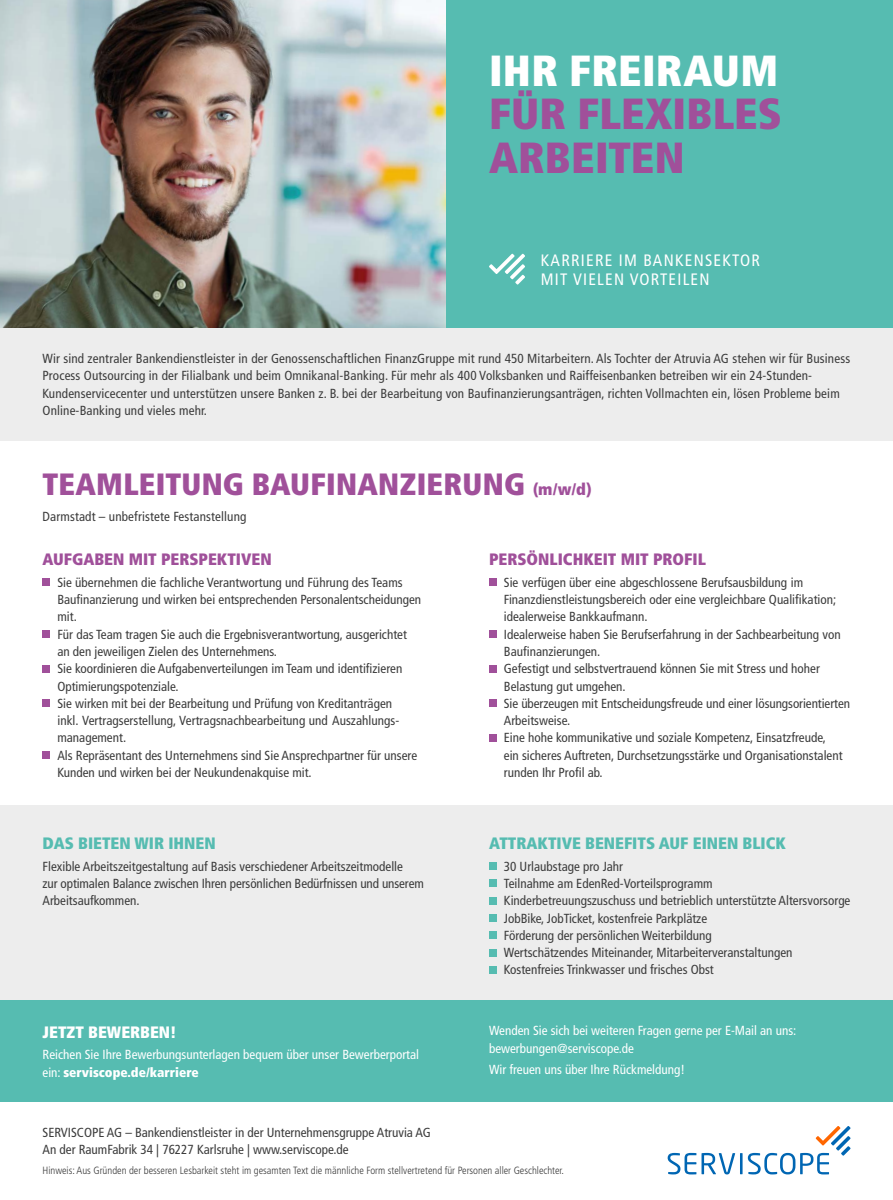
<style>
.page{position:relative;width:893px;height:1200px;background:#fff}
.page>*{position:absolute;margin:0;border:0;box-sizing:border-box;transform-origin:0 0}
.t1{font:900 condensed 43.5px/43.5px "Frutiger LT Std";letter-spacing:.005em;color:#a0509a}
.t2{font:900 condensed 43.5px "Frutiger LT Std";letter-spacing:.005em;color:#fff}
.t3{font:900 condensed 30.75px "Frutiger LT Std";letter-spacing:.01em;color:#a0509a}
.t4{font:900 condensed 16.5px "Frutiger LT Std";color:#56bcb1}
.t5{font:900 condensed 16.5px "Frutiger LT Std";color:#a0509a}
.t6{font:condensed 16.5px/19.5px "Frutiger LT Std";letter-spacing:.075em;color:#fff}
.t7{font:900 condensed 16.5px "Frutiger LT Std";color:#fff}
.t8{font:condensed 13.2px/17.2px "Frutiger LT Std";color:#3c3c3c}
.t9{font:condensed 13.2px/17.2px "Frutiger LT Std";color:#fff}
.t10{font:300 condensed 10.5px "Frutiger LT Std";color:#3c3c3c}
.s1{font-size:16.5px}
.s2{font-weight:900}
</style>
<div class="page">
<div style="left:0;top:327px;width:893px;height:113px;background:#ededed"></div>
<div style="left:0;top:999px;width:468px;height:102px;background:#56bcb1"></div>
<div style="left:446px;top:999px;width:447px;height:102px;background:#56bcb1"></div>
<div style="left:446px;top:804px;width:447px;height:195px;background:#ededed"></div>
<div style="left:489px;top:862px;width:7px;height:7px;background:#56bcb1"></div>
<div style="left:489px;top:879px;width:7px;height:7px;background:#56bcb1"></div>
<div style="left:489px;top:896px;width:7px;height:8px;background:#56bcb1"></div>
<div style="left:489px;top:914px;width:7px;height:7px;background:#56bcb1"></div>
<div style="left:489px;top:931px;width:7px;height:7px;background:#56bcb1"></div>
<div style="left:489px;top:948px;width:7px;height:7px;background:#56bcb1"></div>
<div style="left:489px;top:965px;width:7px;height:8px;background:#56bcb1"></div>
<div style="left:0;top:804px;width:468px;height:195px;background:#ededed"></div>
<svg style="left:668px;top:1126px;width:183px;height:48px"></svg>
<div style="left:43px;top:578px;width:7px;height:7px;background:#a0509a"></div>
<div style="left:43px;top:630px;width:7px;height:7px;background:#a0509a"></div>
<div style="left:43px;top:665px;width:7px;height:7px;background:#a0509a"></div>
<div style="left:43px;top:699px;width:7px;height:7px;background:#a0509a"></div>
<div style="left:43px;top:751px;width:7px;height:7px;background:#a0509a"></div>
<div style="left:489px;top:578px;width:7px;height:7px;background:#a0509a"></div>
<div style="left:489px;top:630px;width:7px;height:7px;background:#a0509a"></div>
<div style="left:489px;top:665px;width:7px;height:7px;background:#a0509a"></div>
<div style="left:489px;top:699px;width:7px;height:7px;background:#a0509a"></div>
<div style="left:489px;top:734px;width:7px;height:7px;background:#a0509a"></div>
<img style="left:0;top:0;width:446px;height:327px">
<div style="left:446px;top:0;width:447px;height:327px;background:#56bcb1"></div>
<svg style="left:489px;top:253px;width:36px;height:31px"></svg>
<h1 class="t2" style="left:489px;top:44px;width:291px">IHR FREIRAUM</h1>
<h1 class="t1" style="left:489px;top:92px;width:295px">FÜR FLEXIBLES<br>ARBEITEN</h1>
<p class="t6" style="left:541px;top:250px;width:221px">KARRIERE IM BANKENSEKTOR<br>MIT VIELEN VORTEILEN</p>
<p class="t8" style="left:43px;top:350px;width:809px">Wir sind zentraler Bankendienstleister in der Genossenschaftlichen FinanzGruppe mit rund 450 Mitarbeitern. Als Tochter der Atruvia AG stehen wir für Business Process Outsourcing in der Filialbank und beim Omnikanal-Banking. Für mehr als 400 Volksbanken und Raiffeisenbanken betreiben wir ein 24-Stunden-Kundenservicecenter und unterstützen unsere Banken z. B. bei der Bearbeitung von Baufinanzierungsanträgen, richten Vollmachten ein, lösen Probleme beim Online-Banking und vieles mehr.</p>
<h2 class="t3" style="left:43px;top:465px;width:551px">TEAMLEITUNG BAUFINANZIERUNG <span class="s1">(m/w/d)</span></h2>
<p class="t8" style="left:43px;top:508px;width:205px">Darmstadt – unbefristete Festanstellung</p>
<p class="t5" style="left:43px;top:549px;width:231px">AUFGABEN MIT PERSPEKTIVEN</p>
<p class="t8" style="left:57px;top:573px;width:365px">Sie übernehmen die fachliche Verantwortung und Führung des Teams Baufinanzierung und wirken bei entsprechenden Personalentscheidungen mit.<br>Für das Team tragen Sie auch die Ergebnisverantwortung, ausgerichtet an den jeweiligen Zielen des Unternehmens.<br>Sie koordinieren die Aufgabenverteilungen im Team und identifizieren Optimierungspotenziale.<br>Sie wirken mit bei der Bearbeitung und Prüfung von Kreditanträgen<br>inkl. Vertragserstellung, Vertragsnachbearbeitung und Auszahlungs&shy;management.<br>Als Repräsentant des Unternehmens sind Sie Ansprechpartner für unsere Kunden und wirken bei der Neukundenakquise mit.</p>
<p class="t5" style="left:489px;top:549px;width:218px">PERSÖNLICHKEIT MIT PROFIL</p>
<p class="t8" style="left:504px;top:573px;width:348px">Sie verfügen über eine abgeschlossene Berufsausbildung im Finanzdienstleistungsbereich oder eine vergleichbare Qualifikation; idealerweise Bankkaufmann.<br>Idealerweise haben Sie Berufserfahrung in der Sachbearbeitung von Baufinanzierungen.<br>Gefestigt und selbstvertrauend können Sie mit Stress und hoher Belastung gut umgehen.<br>Sie überzeugen mit Entscheidungsfreude und einer lösungsorientierten Arbeitsweise.<br>Eine hohe kommunikative und soziale Kompetenz, Einsatzfreude,<br>ein sicheres Auftreten, Durchsetzungsstärke und Organisationstalent runden Ihr Profil ab.</p>
<p class="t4" style="left:43px;top:833px;width:175px">DAS BIETEN WIR IHNEN</p>
<p class="t8" style="left:43px;top:857px;width:383px">Flexible Arbeitszeitgestaltung auf Basis verschiedener Arbeitszeitmodelle<br>zur optimalen Balance zwischen Ihren persönlichen Bedürfnissen und unserem<br>Arbeitsaufkommen.</p>
<p class="t4" style="left:489px;top:833px;width:298px">ATTRAKTIVE BENEFITS AUF EINEN BLICK</p>
<p class="t8" style="left:504px;top:857px;width:348px">30 Urlaubstage pro Jahr<br>Teilnahme am EdenRed-Vorteilsprogramm<br>Kinderbetreuungszuschuss und betrieblich unterstützte Altersvorsorge JobBike, JobTicket, kostenfreie Parkplätze<br>Förderung der persönlichen Weiterbildung<br>Wertschätzendes Miteinander, Mitarbeiterveranstaltungen Kostenfreies Trinkwasser und frisches Obst</p>
<p class="t7" style="left:43px;top:1021px;width:136px">JETZT BEWERBEN!</p>
<p class="t9" style="left:43px;top:1045px;width:378px">Reichen Sie Ihre Bewerbungsunterlagen bequem über unser Bewerberportal ein: <span class="s2">serviscope.de/karriere</span></p>
<p class="t9" style="left:489px;top:1021px;width:309px">Wenden Sie sich bei weiteren Fragen gerne per E-Mail an uns: bewerbungen@serviscope.de</p>
<p class="t9" style="left:489px;top:1060px;width:198px">Wir freuen uns über Ihre Rückmeldung!</p>
<p class="t8" style="left:43px;top:1123px;width:390px">SERVISCOPE AG – Bankendienstleister in der Unternehmensgruppe Atruvia AG<br>An der RaumFabrik 34 | 76227 Karlsruhe | www.serviscope.de</p>
<p class="t10" style="left:43px;top:1164px;width:523px">Hinweis: Aus Gründen der besseren Lesbarkeit steht im gesamten Text die männliche Form stellvertretend für Personen aller Geschlechter.</p>
</div>
